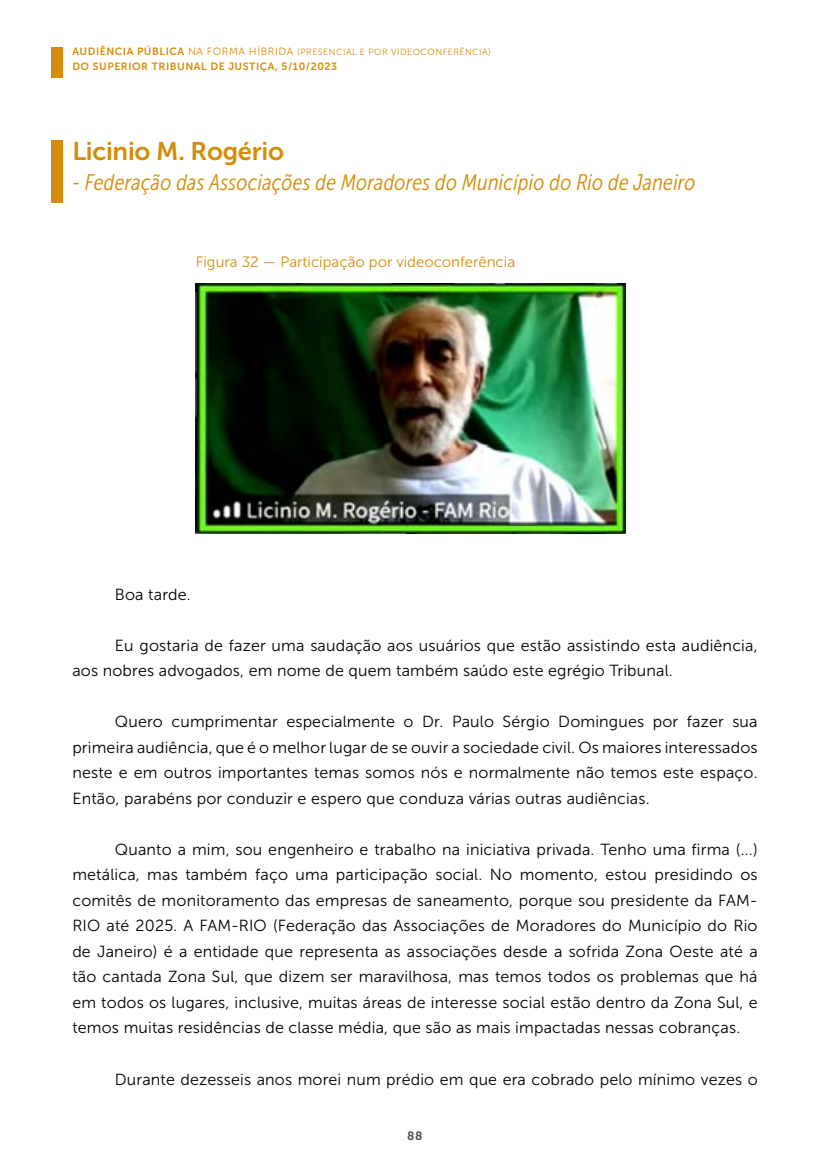
<style>
.page{position:relative;width:830px;height:1170px;background:#fff}
.page>*{position:absolute;margin:0;border:0;box-sizing:border-box;transform-origin:0 0}
.t1{font:25.5px "Museo Sans 700";letter-spacing:-.01em;color:#d48d08}
.t2{font:italic 22.5px "Museo Sans Cond 300";letter-spacing:.01em;color:#d48d08}
.t3{font:16.05px/25.5px "Museo Sans 300";letter-spacing:.01em;color:#000;text-align:justify}
.t4{font:15px "Museo Sans 300";color:#d48d08}
.t5{font:12px "Museo Sans 700";color:#4a4a49}
.t6{font:10.5px "Museo Sans 700";letter-spacing:.05em;color:#d48d08}
.t7{font:9px "Museo Sans 300";letter-spacing:.05em;color:#d48d08}
.s1{font-family:"Museo Sans 700";font-size:10.5px}
.s2{font-size:10.5px}
.s3{color:#d48c09}
</style>
<div class="page">
<div style="left:51px;top:47px;width:11px;height:31px;background:#d48d08"></div>
<div style="left:51px;top:140px;width:11px;height:63px;background:#d48d08"></div>
<img style="left:196px;top:283px;width:429px;height:250px">
<p class="t7" style="left:72px;top:47px;width:420px"><span class="s1">AUDIÊNCIA PÚBLICA</span> <span class="s2">NA FORMA HÍBRIDA</span> (PRESENCIAL E POR VIDEOCONFERÊNCIA)</p>
<p class="t6" style="left:72px;top:60px;width:266px">DO SUPERIOR TRIBUNAL DE JUSTIÇA, 5/10/2023</p>
<h1 class="t1" style="left:72px;top:136px;width:213px">Licinio M. Rogério</h1>
<h2 class="t2" style="left:72px;top:170px;width:624px">- Federação das Associações de Moradores do Município do Rio de Janeiro</h2>
<p class="t4" style="left:196px;top:254px;width:321px">Figura 32 <span class="s3">—</span> Participação por videoconferência</p>
<p class="t3" style="left:115px;top:581px;width:77px">Boa tarde.</p>
<p class="t3" style="left:72px;top:632px;width:686px;text-indent:43px">Eu gostaria de fazer uma saudação aos usuários que estão assistindo esta audiência, aos nobres advogados, em nome de quem também saúdo este egrégio Tribunal.</p>
<p class="t3" style="left:72px;top:709px;width:686px;text-indent:43px">Quero cumprimentar especialmente o Dr. Paulo Sérgio Domingues por fazer sua primeira audiência, que é o melhor lugar de se ouvir a sociedade civil. Os maiores interessados neste e em outros importantes temas somos nós e normalmente não temos este espaço.<br>Então, parabéns por conduzir e espero que conduza várias outras audiências.</p>
<p class="t3" style="left:72px;top:836px;width:686px;text-indent:43px">Quanto a mim, sou engenheiro e trabalho na iniciativa privada. Tenho uma firma (...) metálica, mas também faço uma participação social. No momento, estou presidindo os comitês de monitoramento das empresas de saneamento, porque sou presidente da FAM-RIO até 2025. A FAM-RIO (Federação das Associações de Moradores do Município do Rio de Janeiro) é a entidade que representa as associações desde a sofrida Zona Oeste até a tão cantada Zona Sul, que dizem ser maravilhosa, mas temos todos os problemas que há em todos os lugares, inclusive, muitas áreas de interesse social estão dentro da Zona Sul, e temos muitas residências de classe média, que são as mais impactadas nessas cobranças.</p>
<p class="t3" style="left:115px;top:1066px;width:644px">Durante dezesseis anos morei num prédio em que era cobrado pelo mínimo vezes o</p>
<p class="t5" style="left:407px;top:1128px;width:17px">88</p>
</div>
